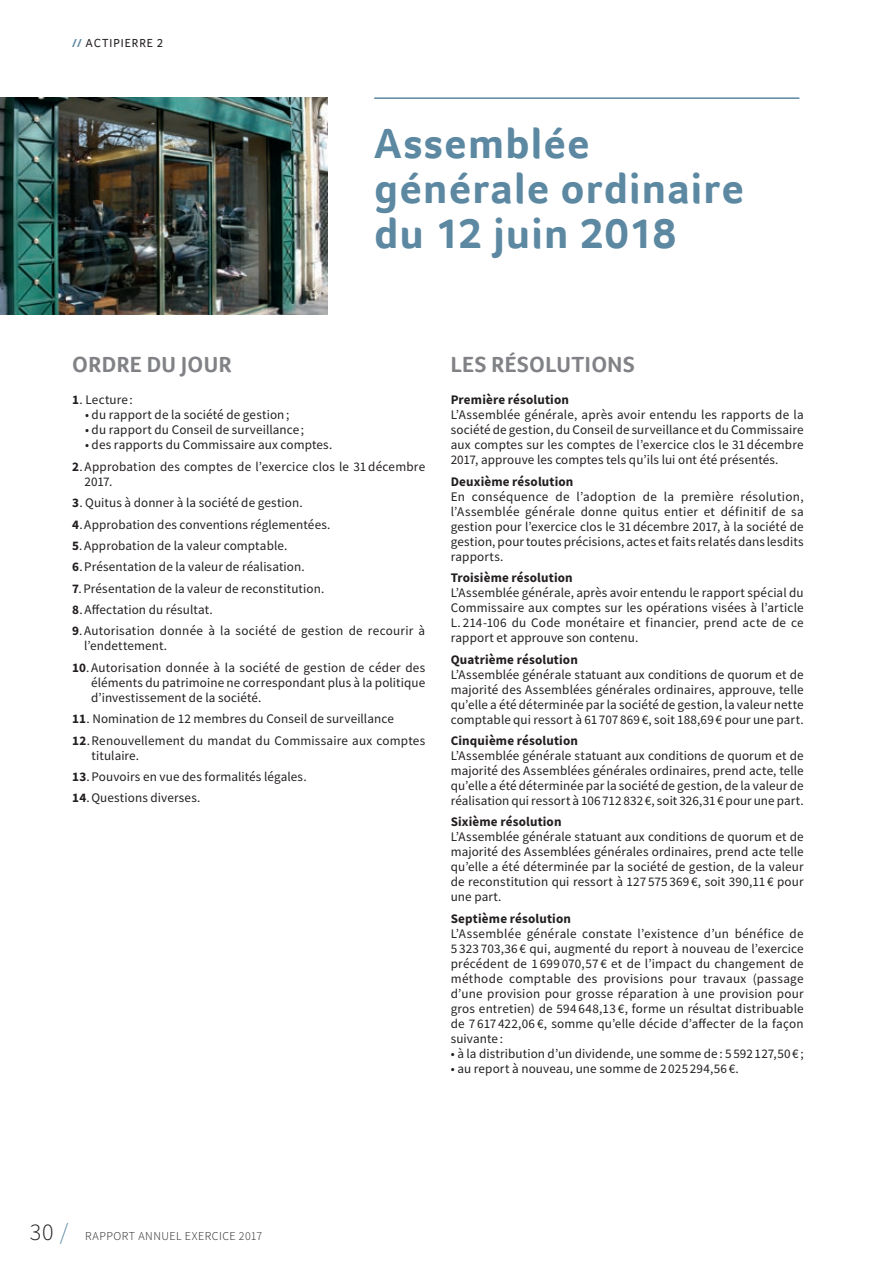
<style>
.page{position:relative;width:893px;height:1263px;background:#fff}
.page>*{position:absolute;margin:0;border:0;box-sizing:border-box;transform-origin:0 0}
.t1{font:700 43.5px/45px "Foco";letter-spacing:.025em;color:#5c88a2}
.t2{font:700 22.5px "Foco";letter-spacing:.02em;color:#808285}
.t3{font:13.2px/15px "Source Sans Pro";letter-spacing:.01em;color:#231f20;text-align:justify}
.t4{font:700 13.2px "Source Sans Pro";letter-spacing:.01em;color:#231f20}
.t5{font:300 12px "Source Sans Pro";letter-spacing:.035em;color:#231f20}
.t6{font:12px "Foco";letter-spacing:.08em;color:#231f20}
.s1{font-weight:700;color:#5c88a2}
.s2{font-weight:700}
.s3{font-size:24px}
.s4{font-size:24px;color:#5c88a2}
</style>
<div class="page">
<img style="left:0;top:98px;width:327px;height:217px">
<hr style="left:374px;top:97px;width:425px;height:2px;background:#5c88a2">
<p class="t6" style="left:72px;top:35px;width:92px"><span class="s1">//</span> ACTIPIERRE 2</p>
<h1 class="t1" style="left:374px;top:121px;width:371px">Assemblée générale ordinaire du 12 juin 2018</h1>
<h2 class="t2" style="left:72px;top:350px;width:31px">Ordre</h2>
<h2 class="t2" style="left:147px;top:350px;width:57px">du jour</h2>
<p class="t3" style="left:72px;top:392px;width:62px"><span class="s2">1</span>. Lecture :</p>
<p class="t3" style="left:85px;top:407px;width:206px">• du rapport de la société de gestion;</p>
<p class="t3" style="left:85px;top:422px;width:221px">• du rapport du Conseil de surveillance ;</p>
<p class="t3" style="left:85px;top:437px;width:249px">• des rapports du Commissaire aux comptes.</p>
<p class="t3" style="left:85px;top:459px;width:342px;text-indent:-12px"><span class="s2">2</span>. Approbation des comptes de l’exercice clos le 31 décembre<br>2017.</p>
<p class="t3" style="left:72px;top:495px;width:232px"><span class="s2">3</span>. Quitus à donner à la société de gestion.</p>
<p class="t3" style="left:72px;top:517px;width:260px"><span class="s2">4</span>. Approbation des conventions réglementées.</p>
<p class="t3" style="left:72px;top:538px;width:216px"><span class="s2">5</span>. Approbation de la valeur comptable.</p>
<p class="t3" style="left:72px;top:559px;width:234px"><span class="s2">6</span>. Présentation de la valeur de réalisation.</p>
<p class="t3" style="left:72px;top:581px;width:253px"><span class="s2">7</span>. Présentation de la valeur de reconstitution.</p>
<p class="t3" style="left:72px;top:602px;width:142px"><span class="s2">8</span>. Affectation du résultat.</p>
<p class="t3" style="left:84px;top:623px;width:343px;text-indent:-12px"><span class="s2">9</span>. Autorisation donnée à la société de gestion de recourir à l’endettement.</p>
<p class="t3" style="left:91px;top:660px;width:336px;text-indent:-19px"><span class="s2">10</span>. Autorisation donnée à la société de gestion de céder des éléments du patrimoine ne correspondant plus à la politique d’investissement de la société.</p>
<p class="t3" style="left:72px;top:711px;width:323px"><span class="s2">11</span>. Nomination de 12 membres du Conseil de surveillance</p>
<p class="t3" style="left:92px;top:733px;width:335px;text-indent:-19px"><span class="s2">12</span>. Renouvellement du mandat du Commissaire aux comptes titulaire.</p>
<p class="t3" style="left:72px;top:769px;width:236px"><span class="s2">13</span>. Pouvoirs en vue des formalités légales.</p>
<p class="t3" style="left:72px;top:790px;width:130px"><span class="s2">14</span>. Questions diverses.</p>
<h2 class="t2" style="left:451px;top:350px;width:81px">Les résolutions</h2>
<p class="t4" style="left:451px;top:391px;width:120px">Première résolution</p>
<p class="t3" style="left:451px;top:407px;width:354px">L’Assemblée générale, après avoir entendu les rapports de la société de gestion, du Conseil de surveillance et du Commissaire aux comptes sur les comptes de l’exercice clos le 31 décembre 2017, approuve les comptes tels qu’ils lui ont été présentés.</p>
<p class="t4" style="left:451px;top:472px;width:124px">Deuxième résolution</p>
<p class="t3" style="left:451px;top:489px;width:354px">En conséquence de l’adoption de la première résolution, l’Assemblée générale donne quitus entier et définitif de sa gestion pour l’exercice clos le 31 décembre 2017, à la société de gestion, pour toutes précisions, actes et faits relatés dans lesdits rapports.</p>
<p class="t4" style="left:451px;top:569px;width:123px">Troisième résolution</p>
<p class="t3" style="left:451px;top:585px;width:354px">L’Assemblée générale, après avoir entendu le rapport spécial du Commissaire aux comptes sur les opérations visées à l’article L. 214-106 du Code monétaire et financier, prend acte de ce rapport et approuve son contenu.</p>
<p class="t4" style="left:451px;top:650px;width:129px">Quatrième résolution</p>
<p class="t3" style="left:451px;top:667px;width:354px">L’Assemblée générale statuant aux conditions de quorum et de majorité des Assemblées générales ordinaires, approuve, telle qu’elle a été déterminée par la société de gestion, la valeur nette comptable qui ressort à 61 707 869 €, soit 188,69 € pour une part.</p>
<p class="t4" style="left:451px;top:732px;width:129px">Cinquième résolution</p>
<p class="t3" style="left:451px;top:748px;width:354px">L’Assemblée générale statuant aux conditions de quorum et de majorité des Assemblées générales ordinaires, prend acte, telle qu’elle a été déterminée par la société de gestion, de la valeur de réalisation qui ressort à 106712832 €, soit 326,31 € pour une part.</p>
<p class="t4" style="left:451px;top:813px;width:112px">Sixième résolution</p>
<p class="t3" style="left:451px;top:829px;width:354px">L’Assemblée générale statuant aux conditions de quorum et de majorité des Assemblées générales ordinaires, prend acte telle qu’elle a été déterminée par la société de gestion, de la valeur de reconstitution qui ressort à 127 575 369 €, soit 390,11 € pour une part.</p>
<p class="t4" style="left:451px;top:909px;width:122px">Septième résolution</p>
<p class="t3" style="left:451px;top:926px;width:354px">L’Assemblée générale constate l’existence d’un bénéfice de 5 323 703,36 € qui, augmenté du report à nouveau de l’exercice précédent de 1 699 070,57 € et de l’impact du changement de méthode comptable des provisions pour travaux (passage d’une provision pour grosse réparation à une provision pour gros entretien) de 594 648,13 €, forme un résultat distribuable de 7 617 422,06 €, somme qu’elle décide d’affecter de la façon suivante :</p>
<p class="t3" style="left:451px;top:1046px;width:354px">• à la distribution d’un dividende, une somme de : 5 592 127,50 € ;</p>
<p class="t3" style="left:451px;top:1061px;width:290px">• au report à nouveau, une somme de 2 025 294,56 €.</p>
<p class="t5" style="left:30px;top:1228px;width:234px"><span class="s3">30</span> <span class="s4">/</span> RAPPORT ANNUEL EXERCICE 2017</p>
</div>
